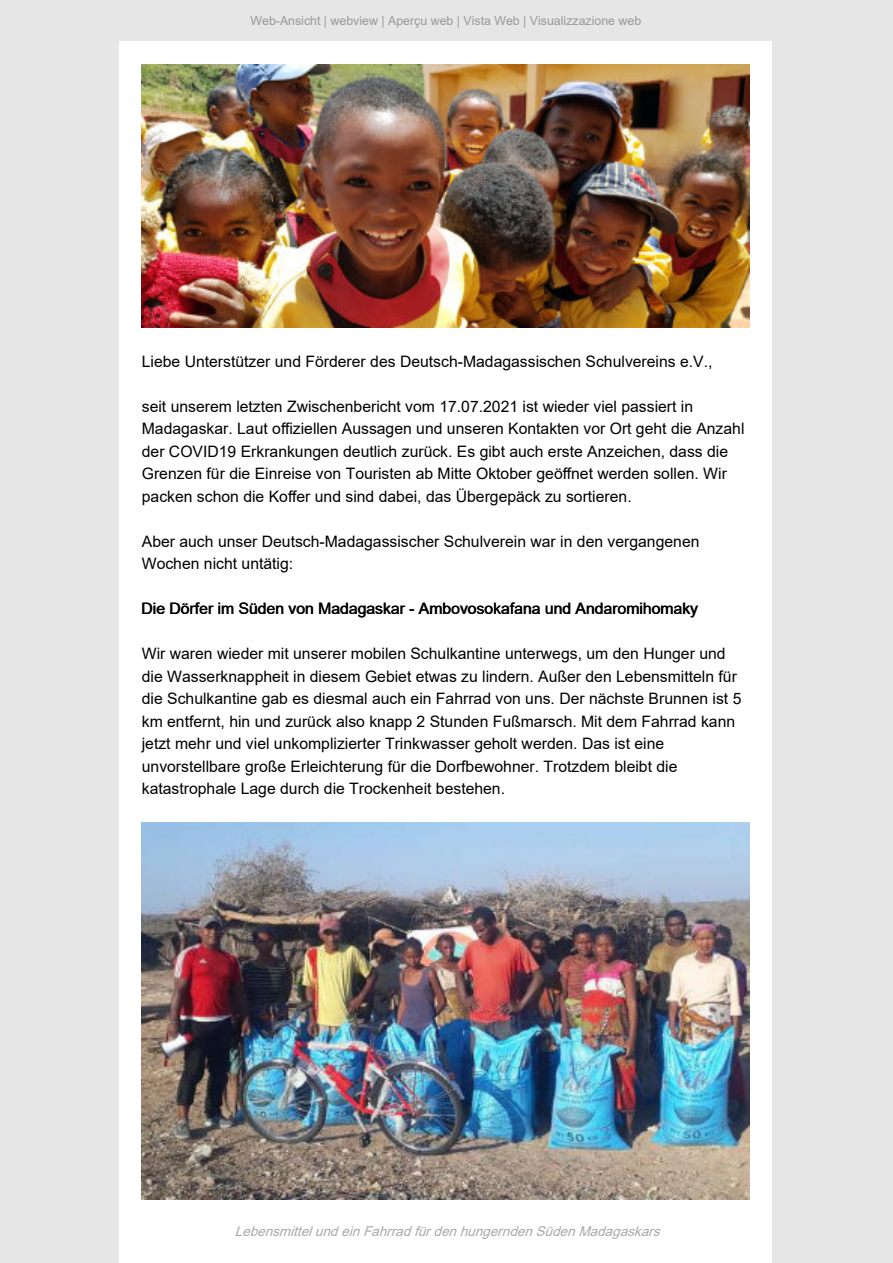
<style>
.page{position:relative;width:893px;height:1263px;background:#fff}
.page>*{position:absolute;margin:0;border:0;box-sizing:border-box;transform-origin:0 0}
.t1{font:15.75px/22.5px "Arial";color:#000}
.t2{font:italic 13.5px "Arial";color:#a9a9a9}
.t3{font:12.3px "Arial";color:#999}
</style>
<div class="page">
<div style="left:0;top:0;width:892px;height:42px;background:#e6e6e6"></div>
<div style="left:0;top:42px;width:892px;height:1221px;background:#e6e6e6"></div>
<div style="left:119px;top:42px;width:653px;height:769px;background:#fff"></div>
<img style="left:142px;top:64px;width:607px;height:263px">
<div style="left:119px;top:811px;width:653px;height:442px;background:#fff"></div>
<img style="left:142px;top:822px;width:607px;height:377px">
<p class="t3" style="left:250px;top:16px;width:392px">Web-Ansicht | webview | Aperçu web | Vista Web | Visualizzazione web</p>
<p class="t1" style="left:142px;top:351px;width:572px">Liebe Unterstützer und Förderer des Deutsch-Madagassischen Schulvereins e.V.,</p>
<p class="t1" style="left:142px;top:396px;width:604px">seit unserem letzten Zwischenbericht vom 17.07.2021 ist wieder viel passiert in Madagaskar. Laut offiziellen Aussagen und unseren Kontakten vor Ort geht die Anzahl der COVID19 Erkrankungen deutlich zurück. Es gibt auch erste Anzeichen, dass die Grenzen für die Einreise von Touristen ab Mitte Oktober geöffnet werden sollen. Wir packen schon die Koffer und sind dabei, das Übergepäck zu sortieren.</p>
<p class="t1" style="left:142px;top:531px;width:559px">Aber auch unser Deutsch-Madagassischer Schulverein war in den vergangenen<br>Wochen nicht untätig:</p>
<p class="t1" style="left:142px;top:599px;width:558px">Die Dörfer im Süden von Madagaskar - Ambovosokafana und Andaromihomaky</p>
<p class="t1" style="left:142px;top:644px;width:601px">Wir waren wieder mit unserer mobilen Schulkantine unterwegs, um den Hunger und die Wasserknappheit in diesem Gebiet etwas zu lindern. Außer den Lebensmitteln für die Schulkantine gab es diesmal auch ein Fahrrad von uns. Der nächste Brunnen ist 5 km entfernt, hin und zurück also knapp 2 Stunden Fußmarsch. Mit dem Fahrrad kann jetzt mehr und viel unkomplizierter Trinkwasser geholt werden. Das ist eine unvorstellbare große Erleichterung für die Dorfbewohner. Trotzdem bleibt die katastrophale Lage durch die Trockenheit bestehen.</p>
<p class="t2" style="left:235px;top:1227px;width:430px">Lebensmittel und ein Fahrrad für den hungernden Süden Madagaskars</p>
</div>
